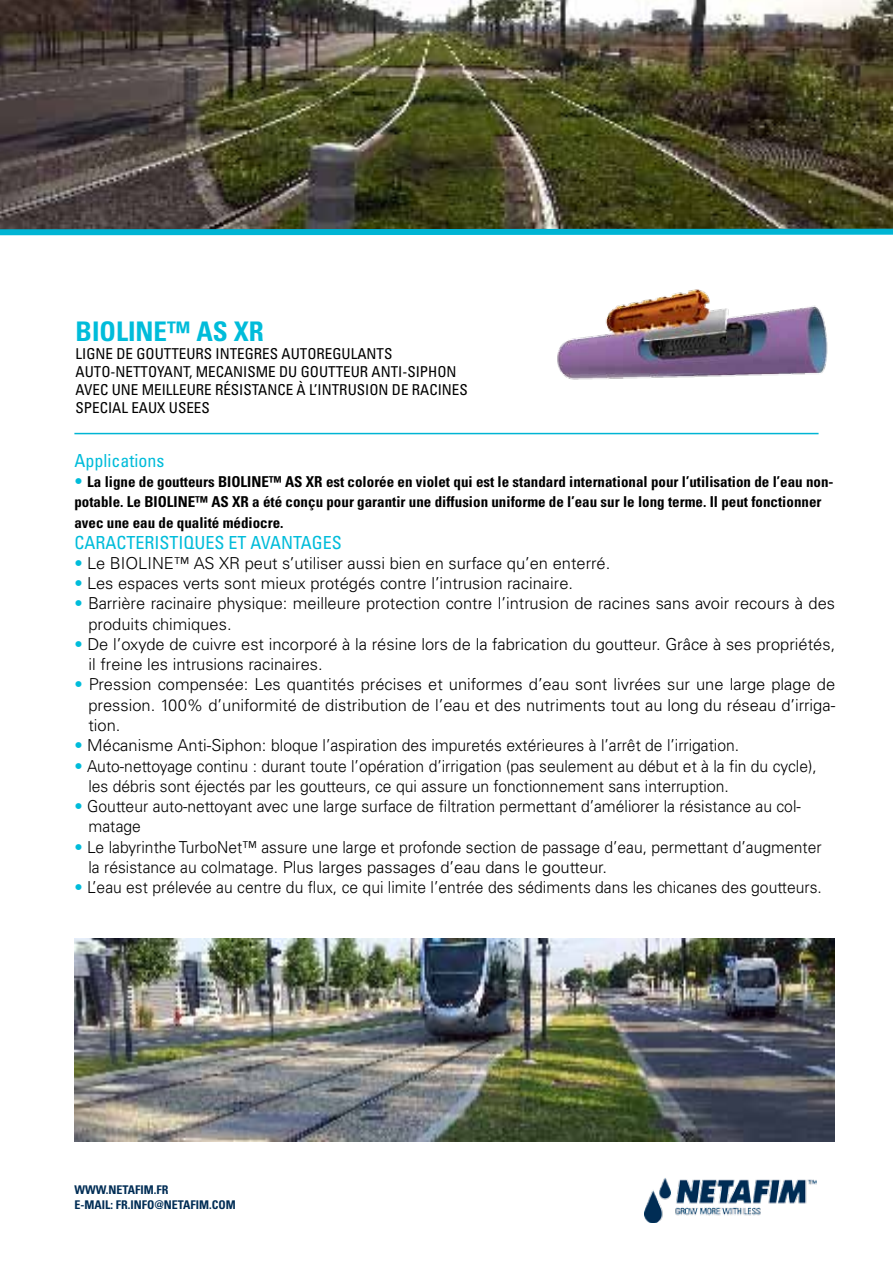
<style>
.page{position:relative;width:893px;height:1263px;background:#fff}
.page>*{position:absolute;margin:0;border:0;box-sizing:border-box;transform-origin:0 0}
.t1{font:700 condensed 27px "Univers LT Std";color:#00bcda}
.t2{font:condensed 18px "Univers LT Std";color:#00bcda}
.t3{font:300 16.5px/20.2px "Univers LT Std";color:#000}
.t4{font:300 16.5px/20.2px "Univers LT Std";color:#000;scale:.95 1}
.t5{font:700 condensed 15px/20.2px "Univers LT Std";color:#000}
.t6{font:condensed 15px/18px "Univers LT Std";color:#000}
.t7{font:700 condensed 12px/14.4px "Univers LT Std";color:#002d55}
.s1{font-weight:300;font-stretch:normal;font-size:16.5px;color:#00bcda}
.s2{color:#00bcda}
</style>
<div class="page">
<hr style="left:892px;top:1209px;width:1px;height:54px;background:#3cb6ce">
<img style="left:0;top:0;width:893px;height:226px">
<hr style="left:74px;top:433px;width:745px;height:1px;background:#00b5d4">
<svg style="left:0;top:226px;width:893px;height:10px;background:#2f9ba6"></svg>
<img style="left:644px;top:1178px;width:173px;height:45px">
<img style="left:557px;top:289px;width:271px;height:91px">
<img style="left:74px;top:939px;width:760px;height:202px">
<h1 class="t1" style="left:76px;top:315px;width:190px">BIOLINE™ AS XR</h1>
<p class="t6" style="left:76px;top:345px;width:318px">LIGNE DE GOUTTEURS INTEGRES AUTOREGULANTS<br>AUTO-NETTOYA</p>
<p class="t6" style="left:173px;top:363px;width:207px">NT, MECANISME DU GOUTTEUR ANTI</p>
<p class="t6" style="left:402px;top:363px;width:14px">-SIPHON</p>
<p class="t6" style="left:76px;top:381px;width:9px">AVEC</p>
<p class="t6" style="left:112px;top:381px;width:10px">UNE</p>
<p class="t6" style="left:142px;top:381px;width:9px">MEILLEURE</p>
<p class="t6" style="left:215px;top:381px;width:25px">RÉSISTANCE</p>
<p class="t6" style="left:296px;top:381px;width:30px">À L’INTRUSION</p>
<p class="t6" style="left:392px;top:381px;width:29px">DE RACINES</p>
<p class="t6" style="left:76px;top:399px;width:136px">SPECIAL EAUX USEES</p>
<p class="t2" style="left:74px;top:449px;width:91px">APPLICATIONS</p>
<p class="t5" style="left:74px;top:472px;width:761px"><span class="s1">•</span> La ligne de goutteurs BIOLINE™ AS XR est colorée en violet qui est le standard international pour l’utilisation de l’eau non&shy;potable. Le BIOLINE™ AS XR a été conçu pour garantir une diffusion uniforme de l’eau sur le long terme. Il peut fonctionner avec une eau de qualité médiocre.</p>
<p class="t2" style="left:74px;top:531px;width:269px">CARACTERISTIQUES ET AVANTAGES</p>
<p class="t3" style="left:74px;top:553px;width:537px"><span class="s2">•</span> Le BIOLINE™ AS XR peut s’utiliser aussi bien en surface qu’en enterré.</p>
<p class="t3" style="left:74px;top:573px;width:500px"><span class="s2">•</span> Les espaces verts sont mieux protégés contre l’intrusion racinaire.</p>
<p class="t3" style="left:88px;top:593px;width:748px;text-indent:-14px"><span class="s2">•</span> Barrière racinaire physique: meilleure protection contre l’intrusion de racines sans avoir recours à des produits chimiques.</p>
<p class="t3" style="left:88px;top:634px;width:748px;text-indent:-14px"><span class="s2">•</span> De l’oxyde de cuivre est incorporé à la résine lors de la fabrication du goutteur. Grâce à ses propriétés, il freine les intrusions racinaires.</p>
<p class="t3" style="left:88px;top:674px;width:748px;text-align:justify;text-indent:-14px"><span class="s2">•</span> Pression compensée: Les quantités précises et uniformes d’eau sont livrées sur une large plage de pression. 100% d’uniformité de distribution de l’eau et des nutriments tout au long du réseau d’irriga&shy;tion.</p>
<p class="t3" style="left:74px;top:735px;width:666px"><span class="s2">•</span> Mécanisme Anti-Siphon: bloque l’aspiration des impuretés extérieures à l’arrêt de l’irrigation.</p>
<p class="t4" style="left:88px;top:755px;width:768px;text-indent:-14px"><span class="s2">•</span> Auto-nettoyage continu : durant toute l’opération d’irrigation (pas seulement au début et à la fin du cycle), les débris sont éjectés par les goutteurs, ce qui assure un fonctionnement sans interruption.</p>
<p class="t4" style="left:88px;top:796px;width:751px;text-indent:-14px"><span class="s2">•</span> Goutteur auto-nettoyant avec une large surface de filtration permettant d’améliorer la résistance au col&shy;matage</p>
<p class="t4" style="left:88px;top:836px;width:773px;text-indent:-14px"><span class="s2">•</span> Le labyrinthe TurboNet™ assure une large et profonde section de passage d’eau, permettant d’augmenter la résistance au colmatage. Plus larges passages d’eau dans le goutteur.</p>
<p class="t4" style="left:74px;top:877px;width:788px"><span class="s2">•</span> L’eau est prélevée au centre du flux, ce qui limite l’entrée des sédiments dans les chicanes des goutteurs.</p>
<p class="t7" style="left:74px;top:1182px;width:163px">WWW.NETAFIM.FR<br>E-MAIL: FR.INFO@NETAFIM.COM</p>
</div>
